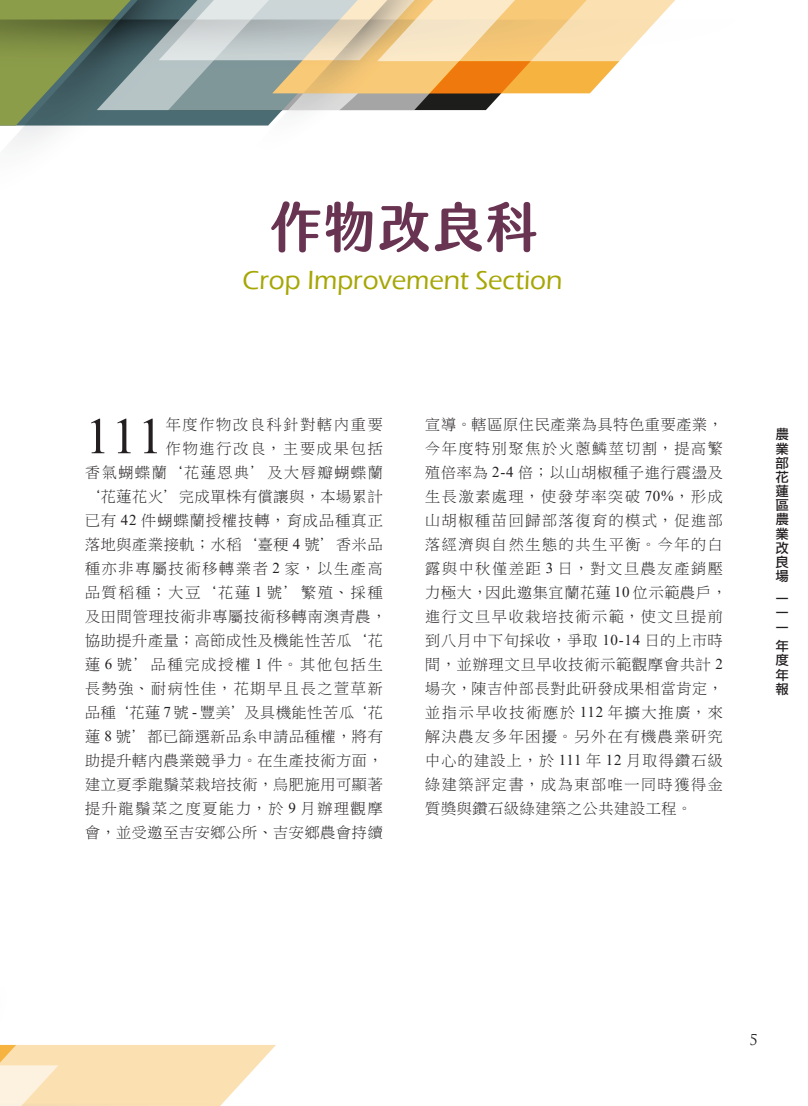
<style>
.page{position:relative;width:808px;height:1106px;background:#fff}
.page>*{position:absolute;margin:0;border:0;box-sizing:border-box;transform-origin:0 0}
.扉頁標題{font:54px "jf jinxuanlatte 2.0 Bold";color:#693352}
.內文_首字放大{font:51.15px "Times New Roman";color:#231f20}
.標題英文{font:500 27px "Eras ITC";color:#a6a605}
.內文_首字放大-2{font:15px/24px "Ming Lt HKSCS UNI H";letter-spacing:.06em;color:#231f20;text-align:right}
.內文_首字放大-3{font:15px/24px "Ming Lt HKSCS UNI H";letter-spacing:.11em;color:#231f20}
.t1{font:14.55px "Trajan Pro";color:#231f20}
.t2{font:13.5px/14.1px "DF Li Hei Md HK BF";color:#231f20;text-align:justify}
.s1{font-family:"Times New Roman"}
</style>
<div class="page">
<svg style="left:0;top:1044px;width:276px;height:62px;background:#fbe4bd"></svg>
<svg style="left:0;top:0;width:246px;height:145px"></svg>
<svg style="left:246px;top:110px;width:240px;height:16px"></svg>
<svg style="left:604px;top:0;width:71px;height:61px"></svg>
<svg style="left:97px;top:0;width:71px;height:110px;background:#6b807d"></svg>
<svg style="left:168px;top:0;width:436px;height:110px;background:#d3c09b"></svg>
<p class="扉頁標題" style="left:269px;top:178px;width:272px">作物改良科</p>
<p class="標題英文" style="left:242px;top:265px;width:321px">Crop Improvement Section</p>
<p class="內文_首字放大-2" style="left:85px;top:413px;width:303px">年度作物改良科針對轄內重要<br>作物進行改良，主要成果包括<br>香氣蝴蝶蘭‘花蓮恩典’及大唇瓣蝴蝶蘭‘花蓮花火’完成單株有償讓與，本場累計已有 <span class="s1">42</span> 件蝴蝶蘭授權技轉，育成品種真正落地與產業接軌；水稻‘臺稉 <span class="s1">4</span> 號’香米品種亦非專屬技術移轉業者 <span class="s1">2</span> 家，以生產高品質稻種；大豆‘花蓮 <span class="s1">1</span> 號’繁殖、採種及田間管理技術非專屬技術移轉南澳青農，協助提升產量；高節成性及機能性苦瓜‘花蓮 <span class="s1">6</span> 號’品種完成授權 <span class="s1">1</span> 件。其他包括生長勢強、耐病性佳，花期早且長之萱草新品種‘花蓮 <span class="s1">7</span> 號 <span class="s1">-</span> 豐美’及具機能性苦瓜‘花蓮 <span class="s1">8</span> 號’都已篩選新品系申請品種權，將有助提升轄內農業競爭力。在生產技術方面，建立夏季龍鬚菜栽培技術，烏肥施用可顯著提升龍鬚菜之度夏能力，於 <span class="s1">9</span> 月辦理觀摩會，並受邀至吉安鄉公所、吉安鄉農會持續</p>
<p class="內文_首字放大-3" style="left:425px;top:413px;width:303px">宣導。轄區原住民產業為具特色重要產業，今年度特別聚焦於火蔥鱗莖切割，提高繁殖倍率為 <span class="s1">2-4</span> 倍；以山胡椒種子進行震盪及生長激素處理，使發芽率突破 <span class="s1">70%</span>，形成山胡椒種苗回歸部落復育的模式，促進部落經濟與自然生態的共生平衡。今年的白露與中秋僅差距 <span class="s1">3</span> 日，對文旦農友產銷壓力極大，因此邀集宜蘭花蓮 <span class="s1">10</span> 位示範農戶，進行文旦早收栽培技術示範，使文旦提前到八月中下旬採收，爭取 <span class="s1">10-14</span> 日的上市時間，並辦理文旦早收技術示範觀摩會共計 <span class="s1">2</span>場次，陳吉仲部長對此研發成果相當肯定，並指示早收技術應於 <span class="s1">112</span> 年擴大推廣，來解決農友多年困擾。另外在有機農業研究中心的建設上，於 <span class="s1">111</span> 年 <span class="s1">12</span> 月取得鑽石級綠建築評定書，成為東部唯一同時獲得金質獎與鑽石級綠建築之公共建設工程。</p>
<p class="內文_首字放大" style="left:85px;top:400px;width:80px">111</p>
<p class="t2" style="left:775px;top:427px;width:15px">農業部花蓮區農業改良場</p>
<p class="t2" style="left:775px;top:592px;width:14px">一一一</p>
<p class="t2" style="left:775px;top:639px;width:15px">年度年報</p>
<p class="t1" style="left:749px;top:1030px;width:10px">5</p>
</div>
